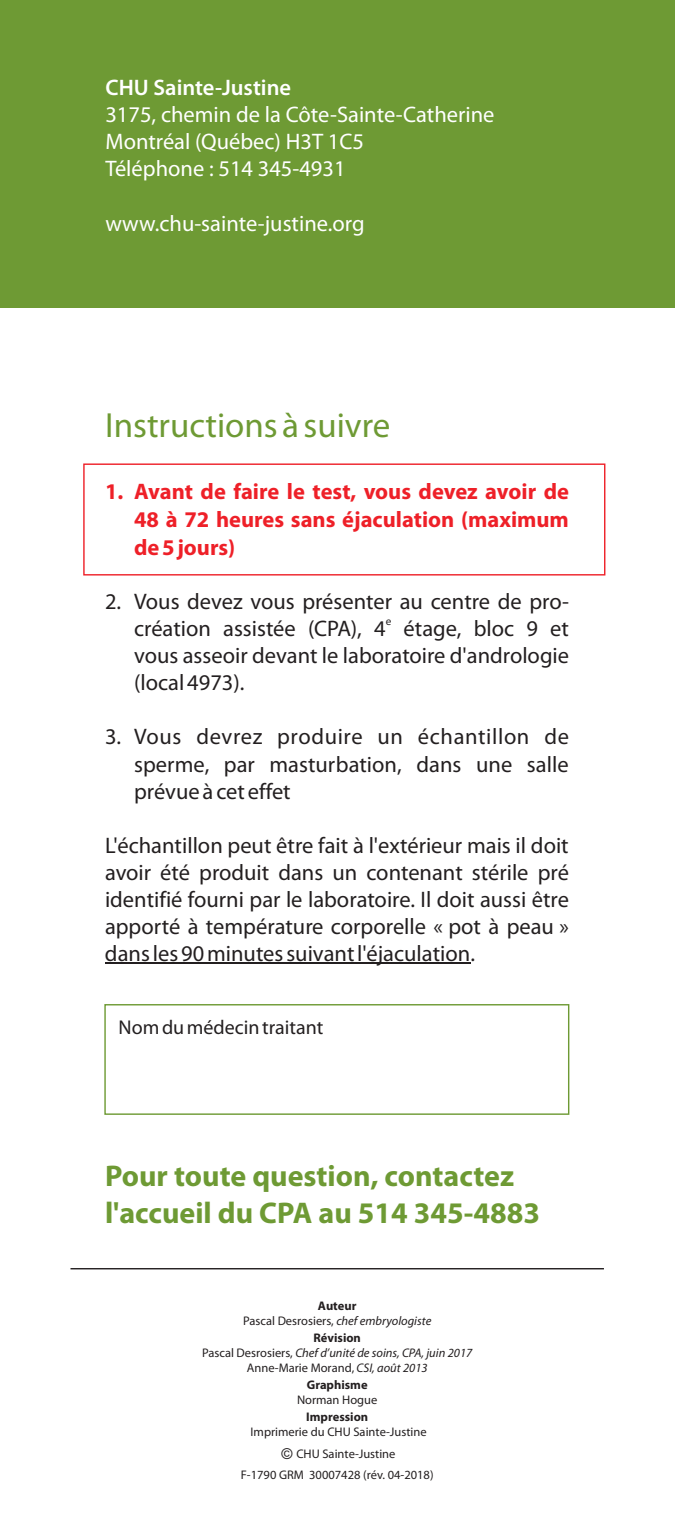
<style>
.page{position:relative;width:675px;height:1530px;background:#fff}
.page>*{position:absolute;margin:0;border:0;box-sizing:border-box;transform-origin:0 0}
.t1{font:35px "Myriad Pro";color:#6e9a34}
.t2{font:700 30px/37.2px "Myriad Pro";color:#6e9a34}
.t3{font:22.5px/27px "Myriad Pro";color:#231f20;text-align:justify}
.t4{font:22.5px/27px "Myriad Pro";color:#fff}
.t5{font:700 22.5px/28px "Myriad Pro";color:#ee2028;text-align:justify}
.t6{font:600 22.5px "Myriad Pro";color:#fff}
.t7{font:20px "Myriad Pro";color:#231f20}
.t8{font:12.5px/21.8px "Myriad Pro";color:#231f20;text-align:center}
.t9{font:italic 12.5px/15px "Myriad Pro";color:#231f20;text-align:center}
.t10{font:700 12.5px "Myriad Pro";color:#231f20}
.t11{font:11.25px "Myriad Pro";color:#231f20}
.s1{font-weight:700}
.s2{font-style:italic}
.s3{font-weight:700;font-style:normal}
.s4{font-style:normal}
.s5{font-family:"Arial";font-size:15px}
</style>
<div class="page">
<div style="left:104px;top:1004px;width:465px;height:111px;border:1px solid #6e9a34"></div>
<div style="left:0;top:0;width:675px;height:307px;background:#6e9a34"></div>
<hr style="left:105px;top:963px;width:365px;height:1px;background:#231f20">
<hr style="left:70px;top:1268px;width:534px;height:1px;background:#231f20">
<div style="left:83px;top:463px;width:522px;height:113px;border:1px solid #ee2028"></div>
<p class="t6" style="left:105px;top:78px;width:187px">CHU Sainte-Justine</p>
<p class="t4" style="left:105px;top:103px;width:391px">3175, chemin de la Côte-Sainte-Catherine<br>Montréal (Québec) H3T 1C5<br>Téléphone : 514 345-4931</p>
<p class="t4" style="left:105px;top:211px;width:261px">www.chu-sainte-justine.org</p>
<h1 class="t1" style="left:105px;top:411px;width:287px">Instructions à suivre</h1>
<p class="t5" style="left:134px;top:479px;width:436px;text-indent:-29px">1. Avant de faire le test, vous devez avoir de 48 à 72 heures sans éjaculation (maximum de 5 jours)</p>
<p class="t3" style="left:105px;top:590px;width:465px">2. Vous devez vous présenter au centre de pro-</p>
<p class="t11" style="left:386px;top:617px;width:7px">e</p>
<p class="t3" style="left:134px;top:617px;width:436px">création assistée (CPA), 4 étage, bloc 9 et vous asseoir devant le laboratoire d'andrologie (local 4973).</p>
<p class="t3" style="left:134px;top:725px;width:436px;text-indent:-29px">3. Vous devrez produire un échantillon de sperme, par masturbation, dans une salle prévue à cet effet</p>
<p class="t3" style="left:105px;top:834px;width:465px">L'échantillon peut être fait à l'extérieur mais il doit avoir été produit dans un contenant stérile pré identifié fourni par le laboratoire. Il doit aussi être apporté à température corporelle « pot à peau » dans les 90 minutes suivant l'éjaculation.</p>
<p class="t7" style="left:119px;top:1019px;width:206px">Nom du médecin traitant</p>
<h2 class="t2" style="left:105px;top:1160px;width:437px">Pour toute question, contactez l'accueil du CPA au 514 345-4883</h2>
<p class="t8" style="left:243px;top:1299px;width:190px;line-height:15px"><span class="s1">Auteur<br></span>Pascal Desrosiers, <span class="s2">chef embryologiste</span></p>
<p class="t9" style="left:202px;top:1331px;width:272px"><span class="s3">Révision<br></span><span class="s4">Pascal Desrosiers,</span> Chef d’unité de soins, CPA, juin 2017<br><span class="s4">Anne-Marie Morand,</span> CSI, août 2013</p>
<p class="t10" style="left:307px;top:1380px;width:62px">Graphisme</p>
<p class="t8" style="left:297px;top:1390px;width:82px">Norman Hogue</p>
<p class="t10" style="left:306px;top:1412px;width:63px">Impression</p>
<p class="t8" style="left:241px;top:1422px;width:194px">Imprimerie du CHU Sainte-Justine<br><span class="s5">©</span> CHU Sainte-Justine<br>F-1790 GRM 30007428 (rév. 04-2018)</p>
</div>
